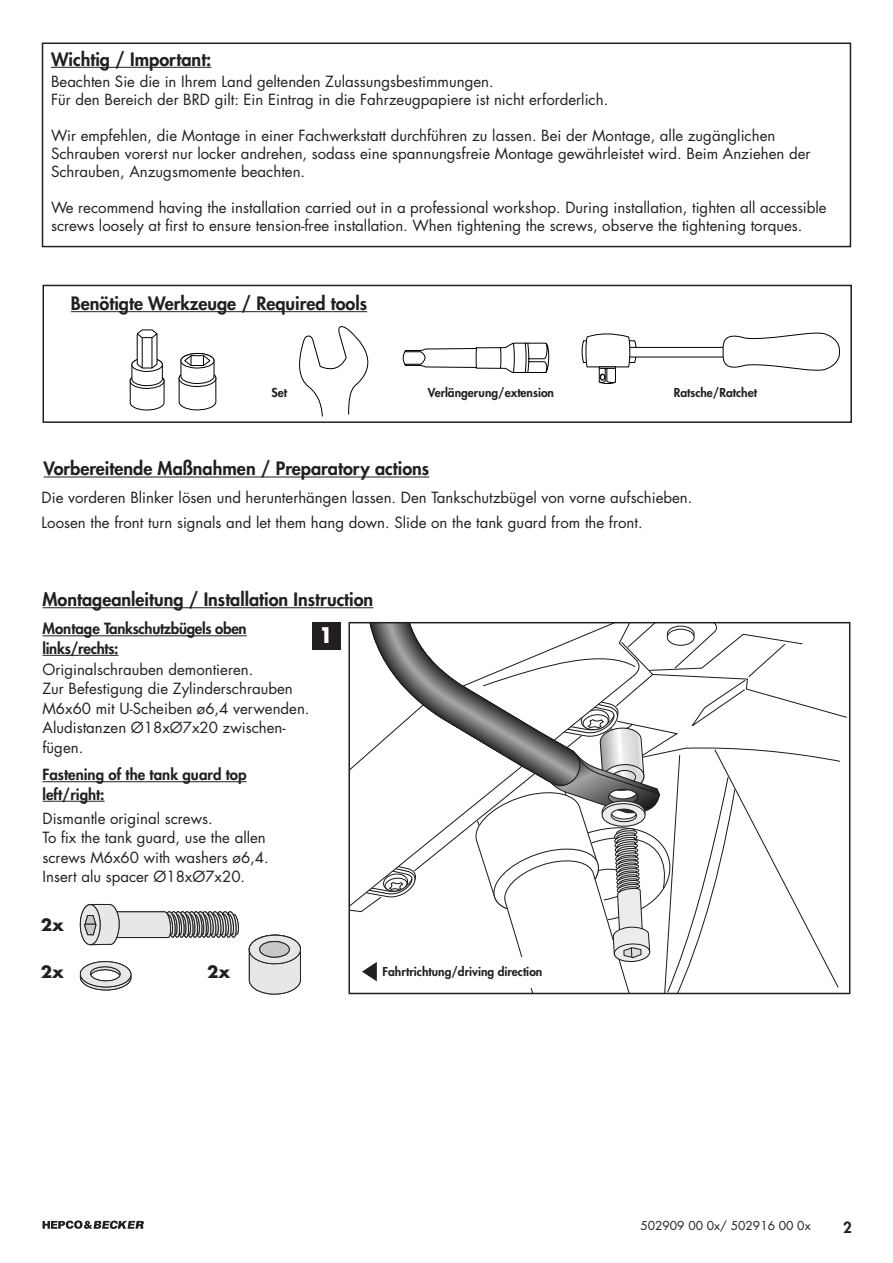
<style>
.page{position:relative;width:893px;height:1263px;background:#fff}
.page>*{position:absolute;margin:0;border:0;box-sizing:border-box;transform-origin:0 0}
.t1{font:700 21px "Futura Std";color:#fff}
.Headlines{font:800 18px "Futura Std";color:#231f20}
.t2{font:700 16.5px "Futura Std";color:#231f20}
.Fließtext{font:15px/18px "Futura Std";color:#231f20}
.t3{font:800 15px "Futura Std";letter-spacing:-.02em;color:#231f20}
.t4{font:800 15px "Futura Std";color:#231f20}
.t5{font:800 12px "Futura Std";color:#231f20}
.t6{font:12px "Futura Std";color:#231f20}
</style>
<div class="page">
<svg style="left:43px;top:1220px;width:101px;height:9px"></svg>
<div style="left:42px;top:43px;width:809px;height:204px;border:2px solid #231f20"></div>
<div style="left:43px;top:285px;width:809px;height:138px;border:2px solid #231f20"></div>
<hr style="left:51px;top:67px;width:160px;height:1px;background:#231f20">
<hr style="left:44px;top:476px;width:385px;height:1px;background:#231f20">
<svg style="left:299px;top:326px;width:541px;height:91px"></svg>
<svg style="left:178px;top:352px;width:39px;height:59px"></svg>
<svg style="left:129px;top:329px;width:36px;height:82px"></svg>
<hr style="left:71px;top:311px;width:296px;height:1px;background:#231f20">
<div style="left:312px;top:622px;width:29px;height:27px;background:#231f20"></div>
<hr style="left:43px;top:607px;width:330px;height:1px;background:#231f20">
<svg style="left:349px;top:623px;width:499px;height:370px"></svg>
<hr style="left:43px;top:635px;width:204px;height:1px;background:#231f20">
<hr style="left:43px;top:655px;width:76px;height:1px;background:#231f20">
<hr style="left:43px;top:781px;width:204px;height:1px;background:#231f20">
<hr style="left:43px;top:801px;width:62px;height:1px;background:#231f20">
<svg style="left:248px;top:934px;width:53px;height:61px"></svg>
<svg style="left:79px;top:961px;width:53px;height:30px"></svg>
<svg style="left:80px;top:904px;width:159px;height:42px"></svg>
<p class="Headlines" style="left:51px;top:47px;width:162px">Wichtig / Important:</p>
<p class="Fließtext" style="left:51px;top:73px;width:444px">Beachten Sie die in Ihrem Land geltenden Zulassungsbestimmungen.</p>
<p class="Fließtext" style="left:51px;top:91px;width:559px">Für den Bereich der BRD gilt: Ein Eintrag in die Fahrzeugpapiere ist nicht erforderlich.</p>
<p class="Fließtext" style="left:51px;top:127px;width:761px">Wir empfehlen, die Montage in einer Fachwerkstatt durchführen zu lassen. Bei der Montage, alle zugänglichen<br>Schrauben vorerst nur locker andrehen, sodass eine spannungsfreie Montage gewährleistet wird. Beim Anziehen der<br>Schrauben, Anzugsmomente beachten.</p>
<p class="Fließtext" style="left:51px;top:199px;width:777px">We recommend having the installation carried out in a professional workshop. During installation, tighten all accessible screws loosely at first to ensure tension-free installation. When tightening the screws, observe the tightening torques.</p>
<p class="Headlines" style="left:71px;top:292px;width:298px">Benötigte Werkzeuge / Required tools</p>
<p class="t5" style="left:271px;top:385px;width:17px">Set</p>
<p class="t5" style="left:428px;top:385px;width:128px">Verlängerung/extension</p>
<p class="t5" style="left:674px;top:385px;width:85px">Ratsche/Ratchet</p>
<p class="Headlines" style="left:44px;top:457px;width:387px">Vorbereitende Maßnahmen / Preparatory actions</p>
<p class="Fließtext" style="left:42px;top:488px;width:652px">Die vorderen Blinker lösen und herunterhängen lassen. Den Tankschutzbügel von vorne aufschieben.</p>
<p class="Fließtext" style="left:42px;top:514px;width:602px">Loosen the front turn signals and let them hang down. Slide on the tank guard from the front.</p>
<p class="Headlines" style="left:43px;top:588px;width:332px">Montageanleitung / Installation Instruction</p>
<p class="t3" style="left:43px;top:619px;width:206px">Montage Tankschutzbügels oben</p>
<p class="t3" style="left:43px;top:639px;width:78px">links/rechts:</p>
<p class="Fließtext" style="left:43px;top:660px;width:212px">Originalschrauben demontieren.</p>
<p class="Fließtext" style="left:43px;top:680px;width:252px">Zur Befestigung die Zylinderschrauben</p>
<p class="Fließtext" style="left:43px;top:699px;width:269px">M6x60 mit U-Scheiben ø6,4 verwenden.</p>
<p class="Fließtext" style="left:43px;top:718px;width:245px;line-height:19.5px">Aludistanzen Ø18xØ7x20 zwischen&shy;fügen.</p>
<p class="t4" style="left:43px;top:765px;width:206px">Fastening of the tank guard top</p>
<p class="t4" style="left:43px;top:785px;width:64px">left/right:</p>
<p class="Fließtext" style="left:43px;top:809px;width:172px">Dismantle original screws.</p>
<p class="Fließtext" style="left:43px;top:828px;width:228px;line-height:19.5px">To fix the tank guard, use the allen screws M6x60 with washers ø6,4.</p>
<p class="Fließtext" style="left:43px;top:868px;width:204px">Insert alu spacer Ø18xØ7x20.</p>
<p class="t2" style="left:41px;top:914px;width:25px">2x</p>
<p class="t2" style="left:41px;top:961px;width:25px">2x</p>
<p class="t2" style="left:207px;top:961px;width:25px">2x</p>
<p class="t1" style="left:319px;top:621px;width:16px">1</p>
<p class="t5" style="left:383px;top:964px;width:161px">Fahrtrichtung/driving direction</p>
<p class="t6" style="left:640px;top:1218px;width:172px">502909 00 0x/ 502916 00 0x</p>
<p class="t4" style="left:843px;top:1218px;width:10px">2</p>
</div>
